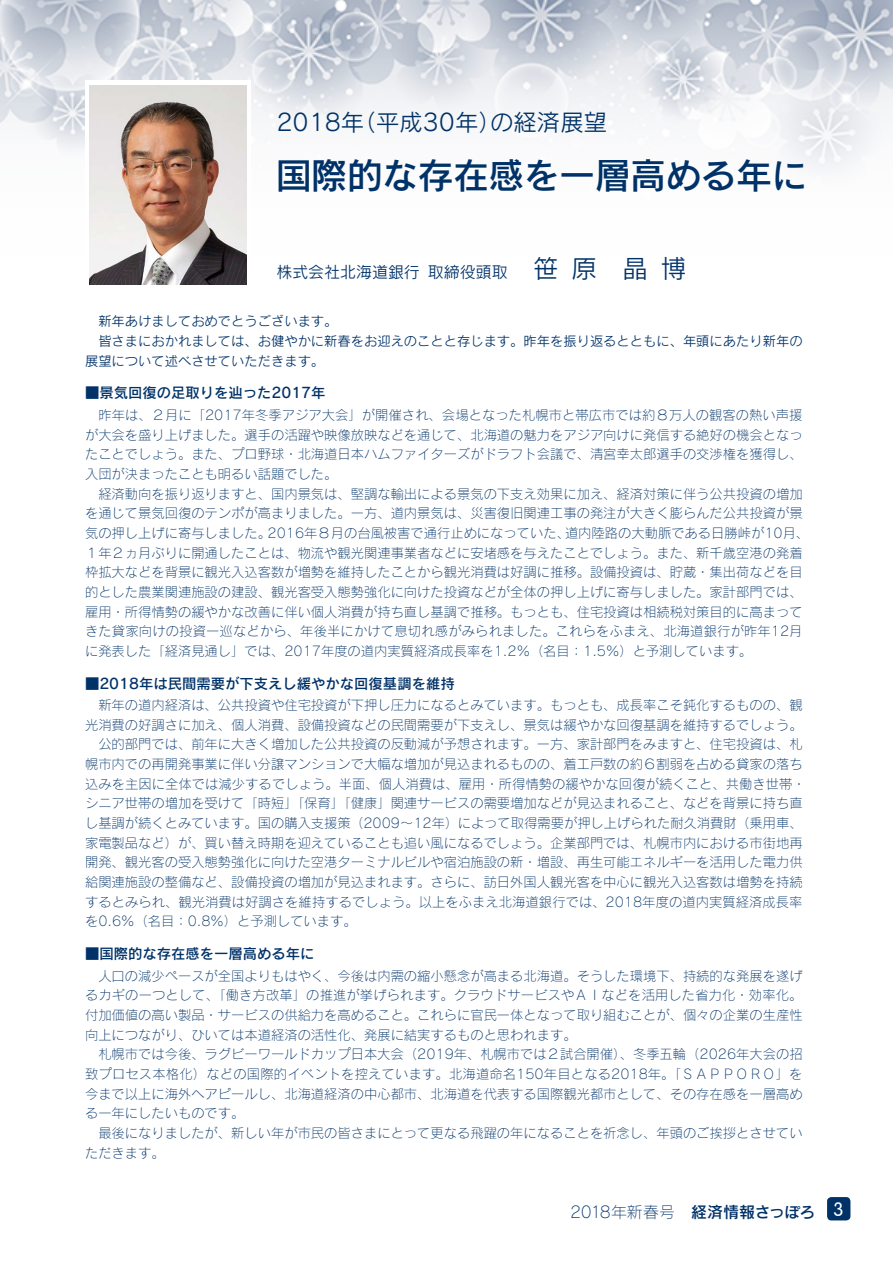
<style>
.page{position:relative;width:893px;height:1263px;background:#fff}
.page>*{position:absolute;margin:0;border:0;box-sizing:border-box;transform-origin:0 0}
.t1{font:36.15px "Rodin Pro DB";letter-spacing:-.02em;color:#003268}
.t2{font:23.4px "Rodin Pro M";color:#003268}
.t3{font:15.9px "Rodin Pro M";color:#003268}
.t4{font:15.9px "Rodin Pro L";letter-spacing:-.01em;color:#003268}
.t5{font:14.4px "Rodin Pro DB";color:#003268}
.t6{font:13.35px/19.6px "Rodin Pro L";color:#003268}
.t7{font:13.35px/19.6px "Rodin Pro M";color:#003268}
.s1{font-size:25.5px}
.s2{font-family:"Rodin Pro DB"}
</style>
<div class="page">
<img style="left:0;top:0;width:893px;height:170px">
<div style="left:85px;top:81px;width:166px;height:208px;background:#fff"></div>
<div style="left:827px;top:1197px;width:23px;height:23px;background:#003268;border-radius:4px"></div>
<img style="left:89px;top:85px;width:158px;height:200px">
<h2 class="t2" style="left:276px;top:107px;width:332px">2018年（平成30年）の経済展望</h2>
<h1 class="t1" style="left:276px;top:151px;width:533px">国際的な存在感を一層高める年に</h1>
<p class="t3" style="left:276px;top:262px;width:411px">株式会社北海道銀行 取締役頭取<span class="s1">　笹 原　晶 博</span></p>
<p class="t7" style="left:85px;top:311px;width:719px">　新年あけましておめでとうございます。<br>　皆さまにおかれましては、お健やかに新春をお迎えのことと存じます。昨年を振り返るとともに、年頭にあたり新年の展望について述べさせていただきます。</p>
<p class="t5" style="left:85px;top:384px;width:242px">■景気回復の足取りを辿った2017年</p>
<p class="t6" style="left:85px;top:405px;width:726px">　昨年は、２月に「2017年冬季アジア大会」が開催され、会場となった札幌市と帯広市では約８万人の観客の熱い声援が大会を盛り上げました。選手の活躍や映像放映などを通じて、北海道の魅力をアジア向けに発信する絶好の機会となったことでしょう。また、プロ野球・北海道日本ハムファイターズがドラフト会議で、清宮幸太郎選手の交渉権を獲得し、入団が決まったことも明るい話題でした。<br>　経済動向を振り返りますと、国内景気は、堅調な輸出による景気の下支え効果に加え、経済対策に伴う公共投資の増加を通じて景気回復のテンポが高まりました。一方、道内景気は、災害復旧関連工事の発注が大きく膨らんだ公共投資が景気の押し上げに寄与しました。2016年８月の台風被害で通行止めになっていた、道内陸路の大動脈である日勝峠が10月、１年２ヵ月ぶりに開通したことは、物流や観光関連事業者などに安堵感を与えたことでしょう。また、新千歳空港の発着枠拡大などを背景に観光入込客数が増勢を維持したことから観光消費は好調に推移。設備投資は、貯蔵・集出荷などを目的とした農業関連施設の建設、観光客受入態勢強化に向けた投資などが全体の押し上げに寄与しました。家計部門では、雇用・所得情勢の緩やかな改善に伴い個人消費が持ち直し基調で推移。もっとも、住宅投資は相続税対策目的に高まってきた貸家向けの投資一巡などから、年後半にかけて息切れ感がみられました。これらをふまえ、北海道銀行が昨年12月に発表した「経済見通し」では、2017年度の道内実質経済成長率を1.2％（名目：1.5％）と予測しています。</p>
<p class="t5" style="left:85px;top:674px;width:371px">■2018年は民間需要が下支えし緩やかな回復基調を維持</p>
<p class="t6" style="left:85px;top:695px;width:722px">　新年の道内経済は、公共投資や住宅投資が下押し圧力になるとみています。もっとも、成長率こそ鈍化するものの、観光消費の好調さに加え、個人消費、設備投資などの民間需要が下支えし、景気は緩やかな回復基調を維持するでしょう。　公的部門では、前年に大きく増加した公共投資の反動減が予想されます。一方、家計部門をみますと、住宅投資は、札幌市内での再開発事業に伴い分譲マンションで大幅な増加が見込まれるものの、着工戸数の約６割弱を占める貸家の落ち込みを主因に全体では減少するでしょう。半面、個人消費は、雇用・所得情勢の緩やかな回復が続くこと、共働き世帯・シニア世帯の増加を受けて「時短」「保育」「健康」関連サービスの需要増加などが見込まれること、などを背景に持ち直し基調が続くとみています。国の購入支援策（2009～12年）によって取得需要が押し上げられた耐久消費財（乗用車、家電製品など）が、買い替え時期を迎えていることも追い風になるでしょう。企業部門では、札幌市内における市街地再開発、観光客の受入態勢強化に向けた空港ターミナルビルや宿泊施設の新・増設、再生可能エネルギーを活用した電力供給関連施設の整備など、設備投資の増加が見込まれます。さらに、訪日外国人観光客を中心に観光入込客数は増勢を持続するとみられ、観光消費は好調さを維持するでしょう。以上をふまえ北海道銀行では、2018年度の道内実質経済成長率を0.6％（名目：0.8％）と予測しています。</p>
<p class="t5" style="left:85px;top:944px;width:231px">■国際的な存在感を一層高める年に</p>
<p class="t6" style="left:85px;top:965px;width:719px">　人口の減少ペースが全国よりもはやく、今後は内需の縮小懸念が高まる北海道。そうした環境下、持続的な発展を遂げるカギの一つとして、「働き方改革」の推進が挙げられます。クラウドサービスやＡＩなどを活用した省力化・効率化。付加価値の高い製品・サービスの供給力を高めること。これらに官民一体となって取り組むことが、個々の企業の生産性向上につながり、ひいては本道経済の活性化、発展に結実するものと思われます。<br>　札幌市では今後、ラグビーワールドカップ日本大会（2019年、札幌市では２試合開催）、冬季五輪（2026年大会の招致プロセス本格化）などの国際的イベントを控えています。北海道命名150年目となる2018年。「ＳＡＰＰＯＲＯ」を今まで以上に海外へアピールし、北海道経済の中心都市、北海道を代表する国際観光都市として、その存在感を一層高める一年にしたいものです。<br>　最後になりましたが、新しい年が市民の皆さまにとって更なる飛躍の年になることを祈念し、年頭のご挨拶とさせていただきます。</p>
<p class="t4" style="left:570px;top:1202px;width:275px">2018年新春号　<span class="s2">経済情報さっぽろ</span> <sup>3</sup></p>
</div>
